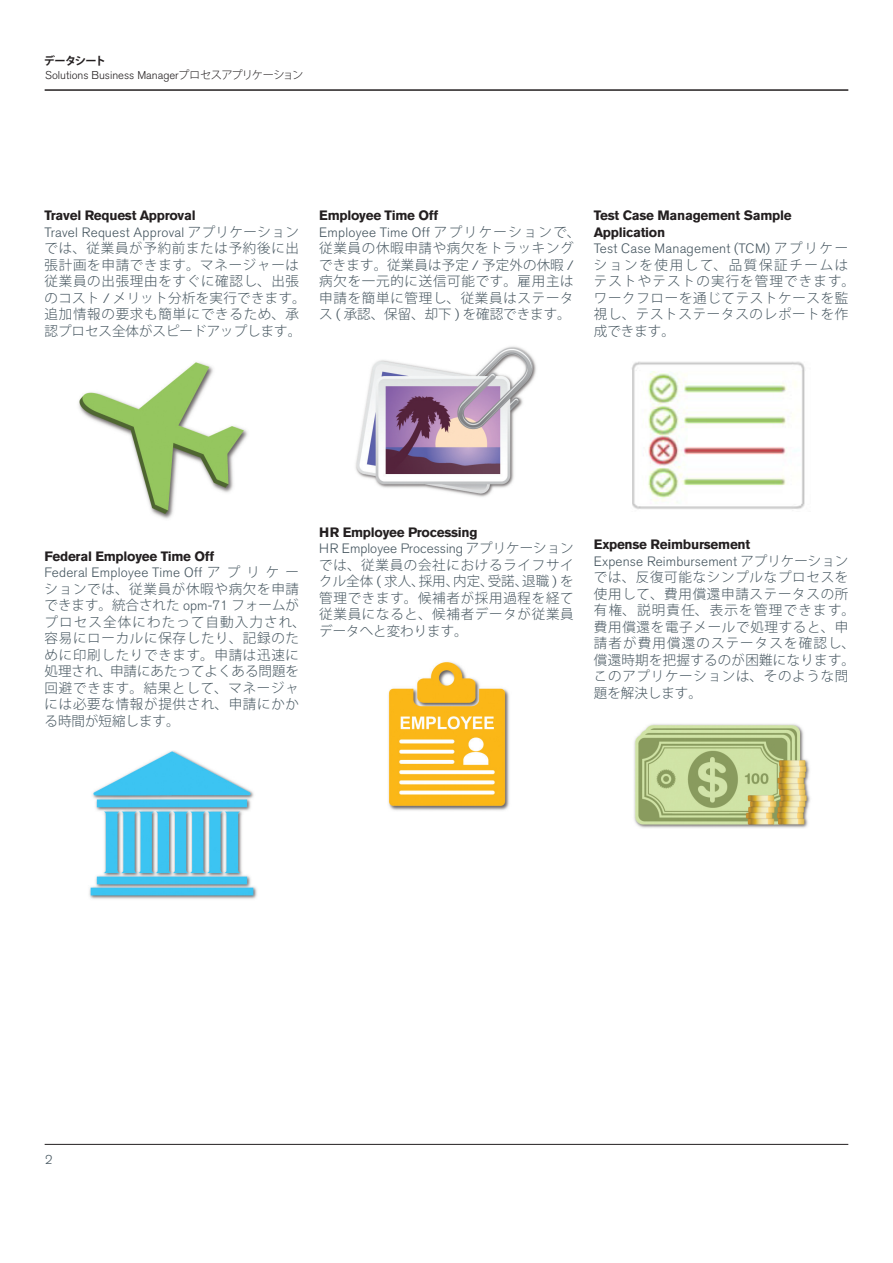
<style>
.page{position:relative;width:893px;height:1263px;background:#fff}
.page>*{position:absolute;margin:0;border:0;box-sizing:border-box;transform-origin:0 0}
.body_9_11{font:300 13.5px/16.5px "Koz Go Pro";letter-spacing:.055em;color:#45555f}
.subhead_caps_7_5_11{font:700 13.5px/16.5px "Akzidenz Grotesk BE";letter-spacing:-.02em;color:#231f20}
.body1{font:300 12.75px "Akzidenz Grotesk BE";color:#45555f}
.t1{font:300 11.25px "Akzidenz Grotesk BE";color:#231f20}
.t2{font:700 11.25px "Koz Go Pro";letter-spacing:-.08em;color:#231f20}
.s1{font-family:"Koz Go Pro"}
.s2{font-family:"Akzidenz Grotesk BE"}
</style>
<div class="page">
<hr style="left:45px;top:1144px;width:803px;height:1px;background:#231f20">
<hr style="left:45px;top:89px;width:803px;height:2px;background:#231f20">
<img style="left:78px;top:362px;width:170px;height:157px">
<img style="left:89px;top:751px;width:168px;height:148px">
<img style="left:355px;top:346px;width:181px;height:151px">
<img style="left:634px;top:724px;width:176px;height:104px">
<img style="left:388px;top:662px;width:122px;height:149px">
<img style="left:632px;top:361px;width:173px;height:148px">
<p class="t2" style="left:44px;top:53px;width:64px">データシート</p>
<p class="t1" style="left:45px;top:69px;width:260px">Solutions Business Manager<span class="s1">プロセスアプリケーション</span></p>
<p class="subhead_caps_7_5_11" style="left:45px;top:207px;width:152px">Travel Request Approval</p>
<p class="body_9_11" style="left:45px;top:224px;width:263px"><span class="s2">Travel Request Approval</span> アプリケーションでは、従業員が予約前または予約後に出張計画を申請できます。マネージャーは従業員の出張理由をすぐに確認し、出張のコスト <span class="s2">/</span> メリット分析を実行できます。追加情報の要求も簡単にできるため、承認プロセス全体がスピードアップします。</p>
<p class="subhead_caps_7_5_11" style="left:319px;top:207px;width:120px">Employee Time Off</p>
<p class="body_9_11" style="left:319px;top:224px;width:263px"><span class="s2">Employee Time Off</span> アプリケーションで、従業員の休暇申請や病欠をトラッキングできます。従業員は予定 <span class="s2">/</span> 予定外の休暇 <span class="s2">/</span>病欠を一元的に送信可能です。雇用主は申請を簡単に管理し、従業員はステータス <span class="s2">(</span> 承認、保留、却下 <span class="s2">)</span> を確認できます。</p>
<p class="subhead_caps_7_5_11" style="left:594px;top:207px;width:199px">Test Case Management Sample<br>Application</p>
<p class="body_9_11" style="left:594px;top:240px;width:263px"><span class="s2">Test Case Management (TCM)</span> アプリケーションを使用して、品質保証チームはテストやテストの実行を管理できます。ワークフローを通じてテストケースを監視し、テストステータスのレポートを作成できます。</p>
<p class="subhead_caps_7_5_11" style="left:45px;top:548px;width:171px">Federal Employee Time Off</p>
<p class="body_9_11" style="left:45px;top:564px;width:263px"><span class="s2">Federal Employee Time Off</span> アプリケーションでは、従業員が休暇や病欠を申請できます。統合された <span class="s2">opm-71</span> フォームがプロセス全体にわたって自動入力され、容易にローカルに保存したり、記録のために印刷したりできます。申請は迅速に処理され、申請にあたってよくある問題を回避できます。結果として、マネージャには必要な情報が提供され、申請にかかる時間が短縮します。</p>
<p class="subhead_caps_7_5_11" style="left:319px;top:524px;width:160px">HR Employee Processing</p>
<p class="body_9_11" style="left:319px;top:540px;width:256px;text-align:justify"><span class="s2">HR Employee Processing</span> アプリケーションでは、従業員の会社におけるライフサイクル全体 <span class="s2">(</span> 求人、採用、内定、受諾、退職 <span class="s2">)</span> を管理できます。候補者が採用過程を経て従業員になると、候補者データが従業員データへと変わります。</p>
<p class="subhead_caps_7_5_11" style="left:594px;top:536px;width:158px">Expense Reimbursement</p>
<p class="body_9_11" style="left:594px;top:553px;width:263px"><span class="s2">Expense Reimbursement</span> アプリケーションでは、反復可能なシンプルなプロセスを使用して、費用償還申請ステータスの所有権、説明責任、表示を管理できます。費用償還を電子メールで処理すると、申請者が費用償還のステータスを確認し、償還時期を把握するのが困難になります。このアプリケーションは、そのような問題を解決します。</p>
<p class="body1" style="left:45px;top:1152px;width:9px">2</p>
</div>
